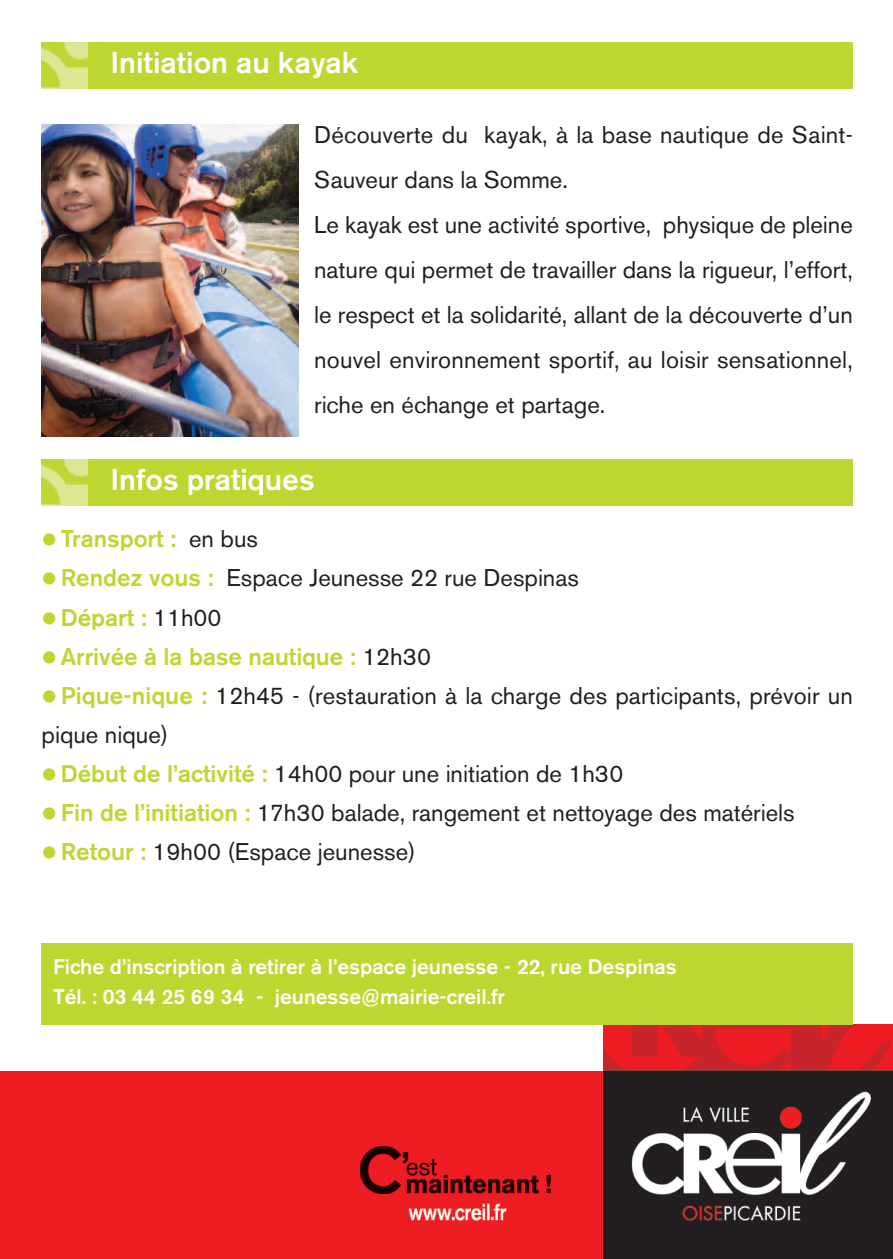
<style>
.page{position:relative;width:893px;height:1259px;background:#fff}
.page>*{position:absolute;margin:0;border:0;box-sizing:border-box;transform-origin:0 0}
.t1{font:500 30px "Akzidenz Grotesk BE";color:#fff}
.t2{font:24px/45px "Akzidenz Grotesk BE";color:#231f20}
.t3{font:500 24px "Akzidenz Grotesk BE";color:#bed630}
.t4{font:500 21px/30px "Akzidenz Grotesk BE";color:#fff}
.s1{font-weight:400;color:#231f20}
.s2{color:#bed630}
.s3{font-weight:500;color:#bed630}
</style>
<div class="page">
<div style="left:0;top:1070px;width:789px;height:189px;background:#ee1d23"></div>
<img style="left:604px;top:1024px;width:289px;height:235px">
<img style="left:360px;top:1146px;width:191px;height:47px">
<img style="left:408px;top:1203px;width:99px;height:17px">
<div style="left:42px;top:943px;width:811px;height:82px;background:#bed630"></div>
<img style="left:42px;top:125px;width:256px;height:311px">
<div style="left:42px;top:43px;width:811px;height:46px;background:#bed630"></div>
<img style="left:42px;top:43px;width:46px;height:46px">
<div style="left:42px;top:459px;width:811px;height:46px;background:#bed630"></div>
<img style="left:42px;top:459px;width:46px;height:46px">
<p class="t1" style="left:111px;top:52px;width:249px">Initiation au kayak</p>
<p class="t2" style="left:314px;top:114px;width:540px">Découverte du kayak, à la base nautique de Saint-Sauveur dans la Somme.<br>Le kayak est une activité sportive, physique de pleine nature qui permet de travailler dans la rigueur, l’effort, le respect et la solidarité, allant de la découverte d’un nouvel environnement sportif, au loisir sensationnel, riche en échange et partage.</p>
<p class="t1" style="left:111px;top:468px;width:206px">Infos pratiques</p>
<p class="t3" style="left:42px;top:530px;width:218px">● Transport : <span class="s1">en bus</span></p>
<p class="t2" style="left:42px;top:558px;width:539px"><span class="s2">●</span> <span class="s3">Rendez vous :</span> Espace Jeunesse 22 rue Despinas</p>
<p class="t3" style="left:42px;top:608px;width:181px">● Départ : <span class="s1">11h00</span></p>
<p class="t3" style="left:42px;top:647px;width:391px">● Arrivée à la base nautique : <span class="s1">12h30</span></p>
<p class="t2" style="left:42px;top:678px;width:813px;line-height:39px"><span class="s2">●</span> <span class="s3">Pique-nique :</span> 12h45 - (restauration à la charge des participants, prévoir un pique nique)</p>
<p class="t2" style="left:42px;top:753px;width:583px"><span class="s2">●</span> <span class="s3">Début de l’activité :</span> 14h00 pour une initiation de 1h30</p>
<p class="t2" style="left:42px;top:792px;width:755px"><span class="s2">●</span> <span class="s3">Fin de l’initiation :</span> 17h30 balade, rangement et nettoyage des matériels</p>
<p class="t2" style="left:42px;top:831px;width:376px"><span class="s2">●</span> <span class="s3">Retour :</span> 19h00 (Espace jeunesse)</p>
<p class="t4" style="left:53px;top:953px;width:625px">Fiche d’inscription à retirer à l’espace jeunesse - 22, rue Despinas<br>Tél. : 03 44 25 69 34 - jeunesse@mairie-creil.fr</p>
</div>
